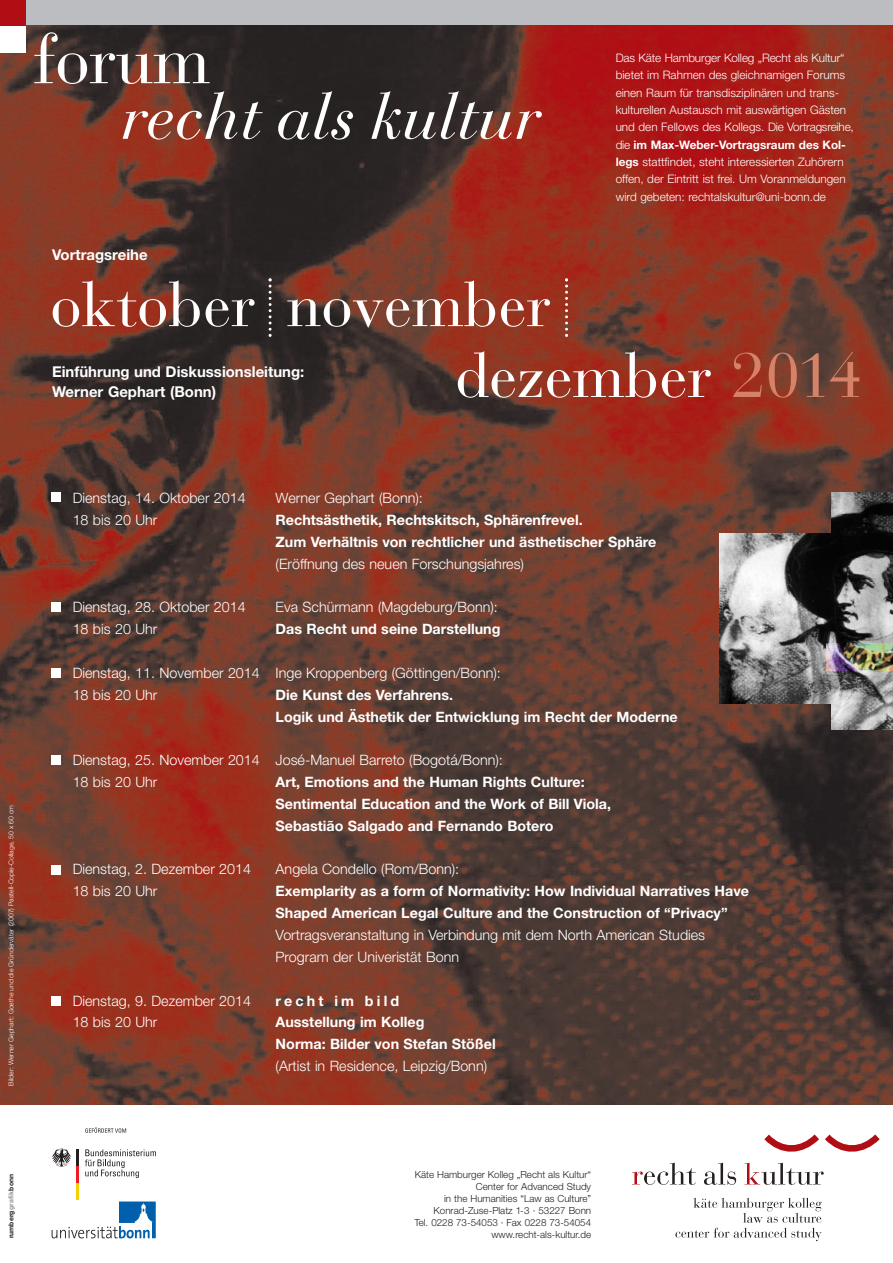
<style>
.page{position:relative;width:893px;height:1263px;background:#fff}
.page>*{position:absolute;margin:0;border:0;box-sizing:border-box;transform-origin:0 0}
.t1{font:69.15px "Bauer Bodoni";letter-spacing:-.01em;color:#fff}
.t2{font:italic 64.95px "Bauer Bodoni";color:#fff}
.t3{font:62.55px/70.8px "Bauer Bodoni";color:#fff}
.t4{font:700 14.85px/20.9px "Helvetica Neue";color:#fff}
.t5{font:300 14.25px/21.9px "Helvetica Neue";color:#fff}
.t6{font:700 14.25px/21.9px "Helvetica Neue";color:#fff}
.t7{font:300 11.7px/17.4px "Helvetica Neue";color:#fff}
.t8{font:300 9.75px/12px "Helvetica Neue";color:#231f20;text-align:right}
.t9{font:300 6.75px "Helvetica Neue";color:#fff}
.t10{font:700 6.75px "Helvetica Neue";color:#231f20}
.s1{font-weight:700}
.s2{color:#d58269}
.s3{color:#939598}
</style>
<div class="page">
<div style="left:0;top:0;width:893px;height:26px;background:#bcbdc0"></div>
<img style="left:0;top:26px;width:893px;height:1078px">
<svg style="left:632px;top:1162px;width:64px;height:23px"></svg>
<svg style="left:704px;top:1162px;width:32px;height:23px"></svg>
<svg style="left:745px;top:1162px;width:79px;height:23px"></svg>
<svg style="left:675px;top:1198px;width:147px;height:43px"></svg>
<svg style="left:764px;top:1134px;width:116px;height:18px"></svg>
<div style="left:0;top:26px;width:26px;height:27px;background:#fff"></div>
<div style="left:0;top:0;width:26px;height:26px;background:#b00d15"></div>
<svg style="left:85px;top:1149px;width:71px;height:29px"></svg>
<hr style="left:76px;top:1183px;width:3px;height:17px;background:#f4cf02">
<hr style="left:76px;top:1166px;width:3px;height:17px;background:#ee1d23">
<hr style="left:76px;top:1149px;width:3px;height:17px;background:#231f20">
<svg style="left:52px;top:1148px;width:19px;height:19px"></svg>
<svg style="left:85px;top:1127px;width:41px;height:6px"></svg>
<svg style="left:52px;top:1201px;width:104px;height:37px"></svg>
<div style="left:51px;top:492px;width:10px;height:10px;background:#fff"></div>
<div style="left:51px;top:602px;width:10px;height:10px;background:#fff"></div>
<div style="left:51px;top:668px;width:10px;height:9px;background:#fff"></div>
<div style="left:51px;top:755px;width:10px;height:10px;background:#fff"></div>
<div style="left:51px;top:865px;width:10px;height:9px;background:#fff"></div>
<div style="left:51px;top:996px;width:10px;height:9px;background:#fff"></div>
<svg style="left:269px;top:278px;width:3px;height:59px"></svg>
<svg style="left:565px;top:278px;width:3px;height:59px"></svg>
<img style="left:719px;top:534px;width:112px;height:170px">
<img style="left:831px;top:582px;width:62px;height:147px">
<img style="left:826px;top:643px;width:67px;height:28px">
<img style="left:831px;top:492px;width:62px;height:90px">
<h1 class="t1" style="left:33px;top:34px;width:179px">forum</h1>
<h2 class="t2" style="left:121px;top:93px;width:420px">recht als kultur</h2>
<p class="t4" style="left:52px;top:246px;width:97px">Vortragsreihe</p>
<p class="t7" style="left:616px;top:50px;width:240px">Das Käte Hamburger Kolleg „Recht als Kultur“ bietet im Rahmen des gleichnamigen Forums einen Raum für transdisziplinären und trans&shy;kulturellen Austausch mit auswärtigen Gästen und den Fellows des Kollegs. Die Vortragsreihe, die <span class="s1">im Max-Weber-Vortragsraum des Kol&shy;legs</span> stattfindet, steht interessierten Zuhörern offen, der Eintritt ist frei. Um Voranmeldungen wird gebeten: rechtalskultur@uni-bonn.de</p>
<h3 class="t3" style="left:454px;top:277px;width:410px;text-indent:-404px">oktober november<br>dezember <span class="s2">2014</span></h3>
<p class="t4" style="left:52px;top:362px;width:254px">Einführung und Diskussionsleitung:<br>Werner Gephart (Bonn)</p>
<p class="t9" style="left:9px;top:1086px;width:282px;rotate:-90deg">Bilder: Werner Gephart: Goethe und die Gründerväter (2007) Pastell-Copie-Collage, 50 x 60 cm</p>
<p class="t10" style="left:9px;top:1238px;width:66px;rotate:-90deg">rumberg<span class="s3">grafik</span>bonn</p>
<p class="t5" style="left:73px;top:488px;width:175px">Dienstag, 14. Oktober 2014<br>18 bis 20 Uhr</p>
<p class="t5" style="left:73px;top:597px;width:175px">Dienstag, 28. Oktober 2014<br>18 bis 20 Uhr</p>
<p class="t5" style="left:73px;top:663px;width:189px">Dienstag, 11. November 2014<br>18 bis 20 Uhr</p>
<p class="t5" style="left:73px;top:750px;width:189px">Dienstag, 25. November 2014<br>18 bis 20 Uhr</p>
<p class="t5" style="left:73px;top:860px;width:180px">Dienstag, 2. Dezember 2014<br>18 bis 20 Uhr</p>
<p class="t5" style="left:73px;top:991px;width:180px">Dienstag, 9. Dezember 2014<br>18 bis 20 Uhr</p>
<p class="t5" style="left:276px;top:488px;width:149px">Werner Gephart (Bonn):</p>
<p class="t6" style="left:276px;top:510px;width:382px">Rechtsästhetik, Rechtskitsch, Sphärenfrevel.<br>Zum Verhältnis von rechtlicher und ästhetischer Sphäre</p>
<p class="t5" style="left:276px;top:554px;width:250px">(Eröffnung des neuen Forschungsjahres)</p>
<p class="t5" style="left:276px;top:597px;width:224px">Eva Schürmann (Magdeburg/Bonn):</p>
<p class="t6" style="left:276px;top:619px;width:226px">Das Recht und seine Darstellung</p>
<p class="t5" style="left:276px;top:663px;width:227px">Inge Kroppenberg (Göttingen/Bonn):</p>
<p class="t6" style="left:276px;top:685px;width:404px">Die Kunst des Verfahrens.<br>Logik und Ästhetik der Entwicklung im Recht der Moderne</p>
<p class="t5" style="left:276px;top:750px;width:229px">José-Manuel Barreto (Bogotá/Bonn):</p>
<p class="t6" style="left:276px;top:772px;width:337px">Art, Emotions and the Human Rights Culture:<br>Sentimental Education and the Work of Bill Viola,<br>Sebastião Salgado and Fernando Botero</p>
<p class="t5" style="left:276px;top:860px;width:185px">Angela Condello (Rom/Bonn):</p>
<p class="t6" style="left:276px;top:881px;width:475px">Exemplarity as a form of Normativity: How Individual Narratives Have<br>Shaped American Legal Culture and the Construction of “Privacy”</p>
<p class="t5" style="left:276px;top:925px;width:431px">Vortragsveranstaltung in Verbindung mit dem North American Studies<br>Program der Univeristät Bonn</p>
<p class="t6" style="left:276px;top:991px;width:222px">recht im bild<br>Ausstellung im Kolleg<br>Norma: Bilder von Stefan Stößel</p>
<p class="t5" style="left:276px;top:1056px;width:213px">(Artist in Residence, Leipzig/Bonn)</p>
<p class="t8" style="left:414px;top:1169px;width:178px">Käte Hamburger Kolleg „Recht als Kultur“ Center for Advanced Study<br>in the Humanities “Law as Culture” Konrad-Zuse-Platz 1-3 · 53227 Bonn<br>Tel. 0228 73-54053 · Fax 0228 73-54054 www.recht-als-kultur.de</p>
</div>
